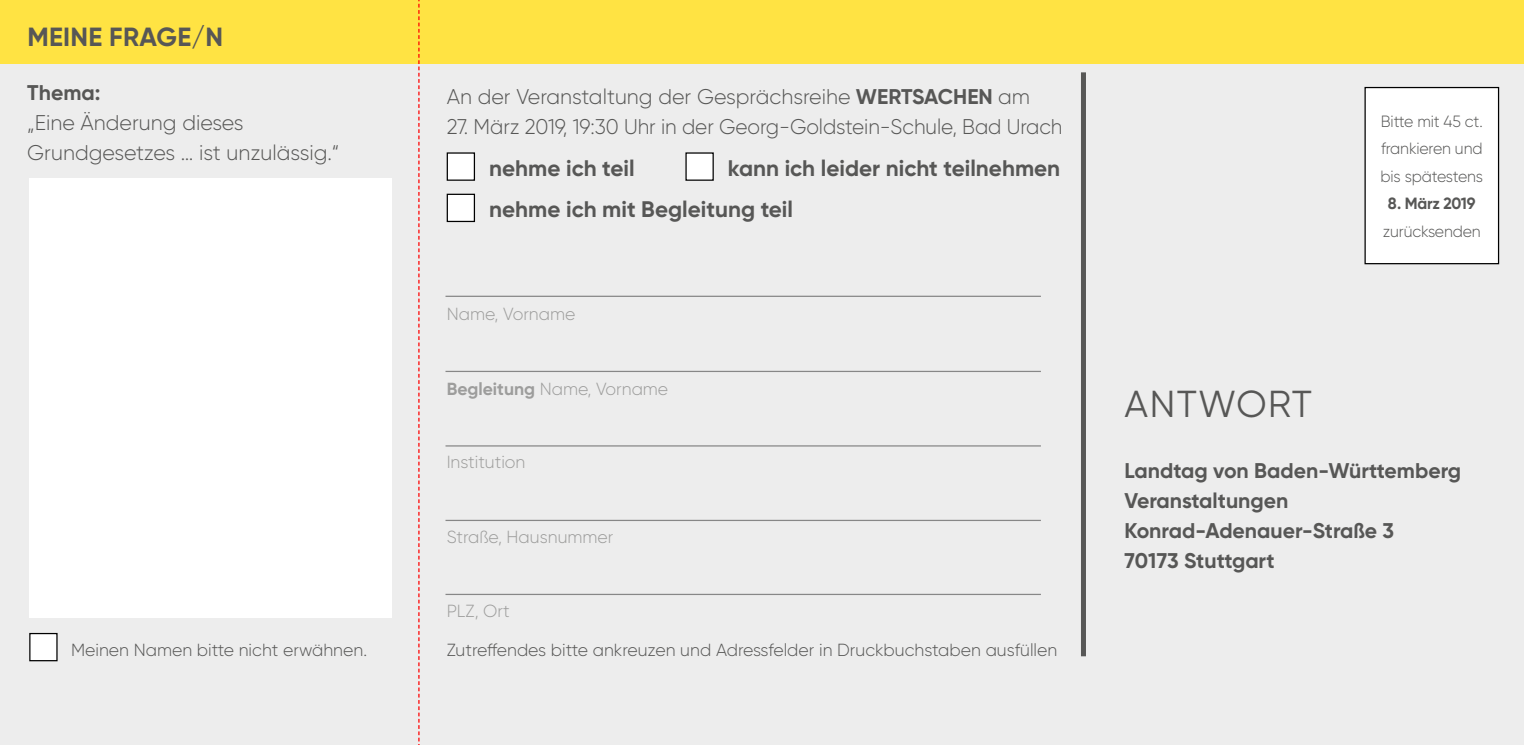
<style>
.page{position:relative;width:1524px;height:745px;background:#fff}
.page>*{position:absolute;margin:0;border:0;box-sizing:border-box;transform-origin:0 0}
.t1{font:37.5px "Gilroy";letter-spacing:.04em;color:#575756}
.t2{font:700 26.25px "Gilroy";letter-spacing:.01em;color:#575756}
.t3{font:700 22.5px/41.2px "Gilroy";color:#575756}
.t4{font:300 21.25px/30px "Gilroy";letter-spacing:-.005em;color:#575756}
.t5{font:700 21.25px/30px "Gilroy";color:#575756}
.t6{font:300 17.5px "Gilroy";color:#575756}
.t7{font:300 17.5px "Gilroy";color:#9d9d9c}
.t8{font:300 16.25px/27.5px "Gilroy";letter-spacing:-.01em;color:#575756;text-align:justify}
.t9{font:700 16.25px "Gilroy";letter-spacing:-.015em;color:#575756}
.s1{font-weight:700}
</style>
<div class="page">
<div style="left:0;top:64px;width:1524px;height:680px;background:#ededed"></div>
<div style="left:447px;top:153px;width:27px;height:27px;background:#fff"></div>
<div style="left:447px;top:152px;width:28px;height:29px;border:1px solid #000"></div>
<div style="left:447px;top:194px;width:27px;height:27px;background:#fff"></div>
<div style="left:447px;top:193px;width:28px;height:29px;border:1px solid #000"></div>
<div style="left:686px;top:153px;width:27px;height:27px;background:#fff"></div>
<div style="left:685px;top:152px;width:29px;height:29px;border:1px solid #000"></div>
<hr style="left:445px;top:370px;width:596px;height:2px;background:#878787">
<hr style="left:445px;top:295px;width:596px;height:2px;background:#878787">
<hr style="left:445px;top:445px;width:596px;height:1px;background:#878787">
<hr style="left:445px;top:519px;width:596px;height:1px;background:#878787">
<hr style="left:445px;top:593px;width:596px;height:1px;background:#878787">
<div style="left:1081px;top:72px;width:5px;height:584px;background:#575756"></div>
<div style="left:1365px;top:87px;width:133px;height:176px;background:#fff"></div>
<div style="left:1364px;top:87px;width:135px;height:177px;border:1px solid #000"></div>
<div style="left:29px;top:178px;width:363px;height:439px;background:#fff"></div>
<div style="left:0;top:0;width:1524px;height:64px;background:#ffe343"></div>
<svg style="left:418px;top:0;width:1px;height:742px"></svg>
<div style="left:30px;top:633px;width:27px;height:27px;background:#fff"></div>
<div style="left:29px;top:632px;width:29px;height:29px;border:1px solid #000"></div>
<p class="t2" style="left:27px;top:20px;width:197px">MEINE FRAGE/N</p>
<p class="t5" style="left:27px;top:77px;width:75px">Thema:</p>
<p class="t4" style="left:27px;top:107px;width:314px">„Eine Änderung dieses<br>Grundgesetzes … ist unzulässig.“</p>
<p class="t6" style="left:71px;top:639px;width:298px">Meinen Namen bitte nicht erwähnen.</p>
<p class="t4" style="left:447px;top:81px;width:585px">An der Veranstaltung der Gesprächsreihe <span class="s1">WERTSACHEN</span> am</p>
<p class="t4" style="left:447px;top:111px;width:617px">27. März 2019, 19:30 Uhr in der Georg-Goldstein-Schule, Bad Urach</p>
<p class="t3" style="left:489px;top:147px;width:147px">nehme ich teil</p>
<p class="t3" style="left:489px;top:147px;width:572px;text-indent:239px">kann ich leider nicht teilnehmen nehme ich mit Begleitung teil</p>
<p class="t7" style="left:447px;top:302px;width:130px">Name, Vorname</p>
<p class="t7" style="left:447px;top:377px;width:223px"><span class="s1">Begleitung</span> Name, Vorname</p>
<p class="t7" style="left:447px;top:451px;width:80px">Institution</p>
<p class="t7" style="left:447px;top:525px;width:168px">Straße, Hausnummer</p>
<p class="t7" style="left:447px;top:599px;width:65px">PLZ, Ort</p>
<p class="t6" style="left:447px;top:639px;width:612px">Zutreffendes bitte ankreuzen und Adressfelder in Druckbuchstaben ausfüllen</p>
<h1 class="t1" style="left:1124px;top:381px;width:189px">ANTWORT</h1>
<p class="t8" style="left:1380px;top:107px;width:104px">Bitte mit 45 ct. frankieren und bis spätestens</p>
<p class="t9" style="left:1388px;top:193px;width:89px">8. März 2019</p>
<p class="t8" style="left:1383px;top:217px;width:99px">zurücksenden</p>
<p class="t5" style="left:1124px;top:454px;width:338px">Landtag von Baden-Württemberg<br>Veranstaltungen<br>Konrad-Adenauer-Straße 3<br>70173 Stuttgart</p>
</div>
